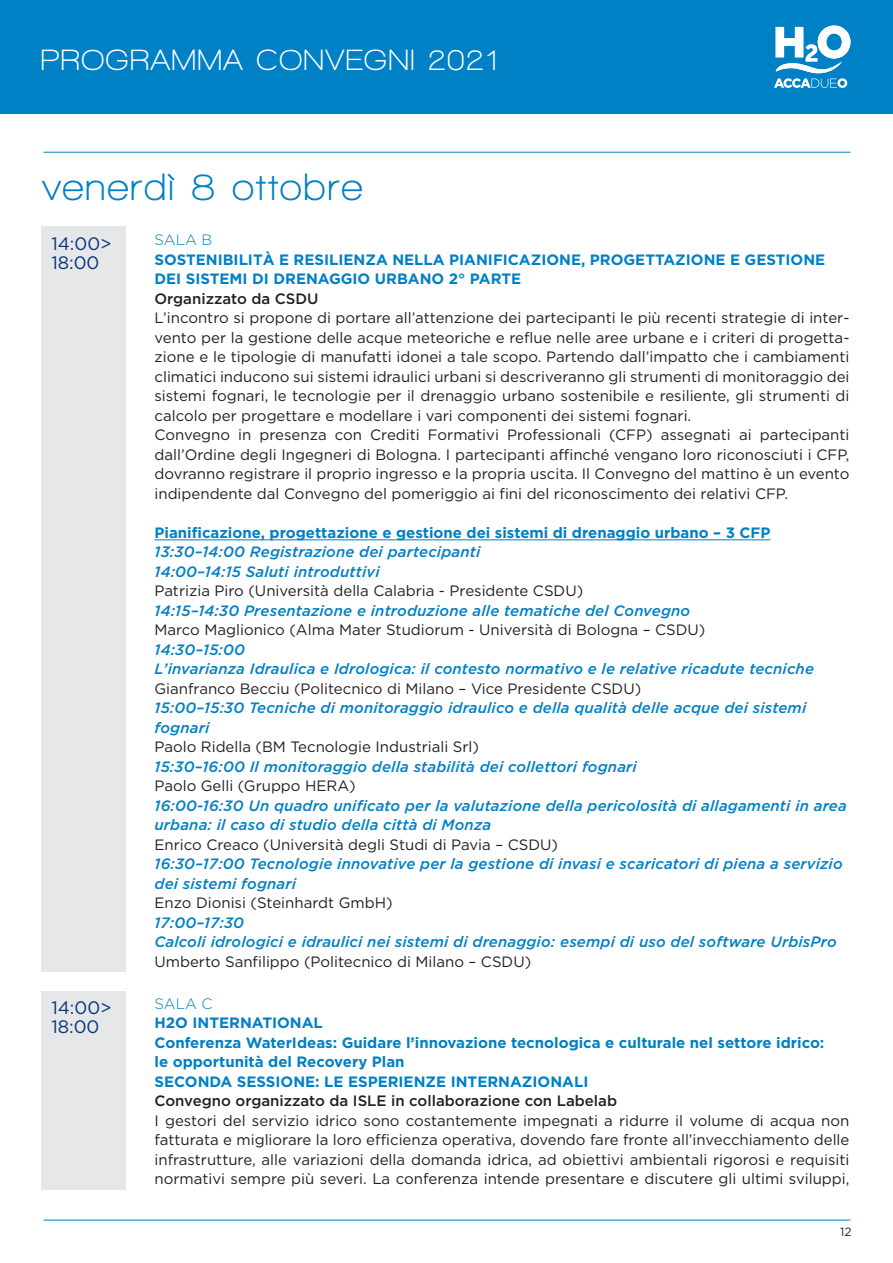
<style>
.page{position:relative;width:893px;height:1263px;background:#fff}
.page>*{position:absolute;margin:0;border:0;box-sizing:border-box;transform-origin:0 0}
.t1{font:700 39px "Walkway";letter-spacing:.05em;color:#0080c5}
.t2{font:700 30px "Walkway";letter-spacing:.05em;color:#fff}
.t3{font:18px/19.5px "Gotham";color:#063379}
.t4{font:15px/19.5px "Gotham";color:#231f20}
.t5{font:italic 500 15px/19.5px "Gotham";letter-spacing:.01em;color:#0080c5}
.t6{font:700 15px/19.5px "Gotham";color:#0080c5}
.t7{font:500 15px "Gotham";color:#231f20}
.t8{font:300 15px "Gotham";color:#0080c5}
.t9{font:12px "Gotham";color:#231f20}
</style>
<div class="page">
<hr style="left:154px;top:540px;width:616px;height:1px;background:#0080c5">
<hr style="left:43px;top:152px;width:807px;height:1px;background:#0080c5">
<div style="left:42px;top:227px;width:84px;height:745px;background:#e6e7e9"></div>
<div style="left:42px;top:991px;width:84px;height:198px;background:#e6e7e9"></div>
<div style="left:0;top:0;width:892px;height:113px;background:#0080c5"></div>
<svg style="left:774px;top:26px;width:76px;height:62px"></svg>
<hr style="left:43px;top:1220px;width:807px;height:1px;background:#0080c5">
<h2 class="t2" style="left:41px;top:44px;width:458px">PROGRAMMA CONVEGNI 2021</h2>
<h1 class="t1" style="left:43px;top:166px;width:321px">venerdì 8 ottobre</h1>
<p class="t3" style="left:51px;top:233px;width:62px">14:00&gt;<br>18:00</p>
<p class="t8" style="left:154px;top:232px;width:59px">SALA B</p>
<p class="t6" style="left:154px;top:249px;width:672px">SOSTENIBILITÀ E RESILIENZA NELLA PIANIFICAZIONE, PROGETTAZIONE E GESTIONE<br>DEI SISTEMI DI DRENAGGIO URBANO 2° PARTE</p>
<p class="t7" style="left:154px;top:290px;width:166px">Organizzato da CSDU</p>
<p class="t4" style="left:154px;top:308px;width:697px">L’incontro si propone di portare all’attenzione dei partecipanti le più recenti strategie di inter&shy;vento per la gestione delle acque meteoriche e reflue nelle aree urbane e i criteri di progetta&shy;zione e le tipologie di manufatti idonei a tale scopo. Partendo dall’impatto che i cambiamenti climatici inducono sui sistemi idraulici urbani si descriveranno gli strumenti di monitoraggio dei sistemi fognari, le tecnologie per il drenaggio urbano sostenibile e resiliente, gli strumenti di calcolo per progettare e modellare i vari componenti dei sistemi fognari.<br>Convegno in presenza con Crediti Formativi Professionali (CFP) assegnati ai partecipanti dall’Ordine degli Ingegneri di Bologna. I partecipanti affinché vengano loro riconosciuti i CFP, dovranno registrare il proprio ingresso e la propria uscita. Il Convegno del mattino è un evento indipendente dal Convegno del pomeriggio ai fini del riconoscimento dei relativi CFP.</p>
<p class="t6" style="left:154px;top:522px;width:617px">Pianificazione, progettazione e gestione dei sistemi di drenaggio urbano – 3 CFP</p>
<p class="t5" style="left:154px;top:542px;width:327px">13:30–14:00 Registrazione dei partecipanti<br>14:00–14:15 Saluti introduttivi</p>
<p class="t4" style="left:154px;top:581px;width:430px">Patrizia Piro (Università della Calabria - Presidente CSDU)</p>
<p class="t5" style="left:154px;top:601px;width:537px">14:15–14:30 Presentazione e introduzione alle tematiche del Convegno</p>
<p class="t4" style="left:154px;top:620px;width:552px">Marco Maglionico (Alma Mater Studiorum - Università di Bologna – CSDU)</p>
<p class="t5" style="left:154px;top:640px;width:661px">14:30–15:00<br>L’invarianza Idraulica e Idrologica: il contesto normativo e le relative ricadute tecniche</p>
<p class="t4" style="left:154px;top:678px;width:488px">Gianfranco Becciu (Politecnico di Milano – Vice Presidente CSDU)</p>
<p class="t5" style="left:154px;top:698px;width:653px">15:00–15:30 Tecniche di monitoraggio idraulico e della qualità delle acque dei sistemi fognari</p>
<p class="t4" style="left:154px;top:737px;width:326px">Paolo Ridella (BM Tecnologie Industriali Srl)</p>
<p class="t5" style="left:154px;top:757px;width:484px">15:30–16:00 Il monitoraggio della stabilità dei collettori fognari</p>
<p class="t4" style="left:154px;top:776px;width:203px">Paolo Gelli (Gruppo HERA)</p>
<p class="t5" style="left:154px;top:796px;width:694px">16:00-16:30 Un quadro unificato per la valutazione della pericolosità di allagamenti in area urbana: il caso di studio della città di Monza</p>
<p class="t4" style="left:154px;top:834px;width:405px">Enrico Creaco (Università degli Studi di Pavia – CSDU)</p>
<p class="t5" style="left:154px;top:854px;width:690px">16:30–17:00 Tecnologie innovative per la gestione di invasi e scaricatori di piena a servizio dei sistemi fognari</p>
<p class="t4" style="left:154px;top:893px;width:240px">Enzo Dionisi (Steinhardt GmbH)</p>
<p class="t5" style="left:154px;top:913px;width:684px">17:00–17:30<br>Calcoli idrologici e idraulici nei sistemi di drenaggio: esempi di uso del software UrbisPro</p>
<p class="t4" style="left:154px;top:951px;width:378px">Umberto Sanfilippo (Politecnico di Milano – CSDU)</p>
<p class="t8" style="left:154px;top:995px;width:59px">SALA C</p>
<p class="t6" style="left:154px;top:1013px;width:671px">H2O INTERNATIONAL<br>Conferenza WaterIdeas: Guidare l’innovazione tecnologica e culturale nel settore idrico: le opportunità del Recovery Plan<br>SECONDA SESSIONE: LE ESPERIENZE INTERNAZIONALI</p>
<p class="t7" style="left:154px;top:1092px;width:464px">Convegno organizzato da ISLE in collaborazione con Labelab</p>
<p class="t4" style="left:154px;top:1110px;width:696px;text-align:justify">I gestori del servizio idrico sono costantemente impegnati a ridurre il volume di acqua non fatturata e migliorare la loro efficienza operativa, dovendo fare fronte all’invecchiamento delle infrastrutture, alle variazioni della domanda idrica, ad obiettivi ambientali rigorosi e requisiti normativi sempre più severi. La conferenza intende presentare e discutere gli ultimi sviluppi,</p>
<p class="t3" style="left:51px;top:997px;width:62px">14:00&gt;<br>18:00</p>
<p class="t9" style="left:840px;top:1225px;width:13px">12</p>
</div>
